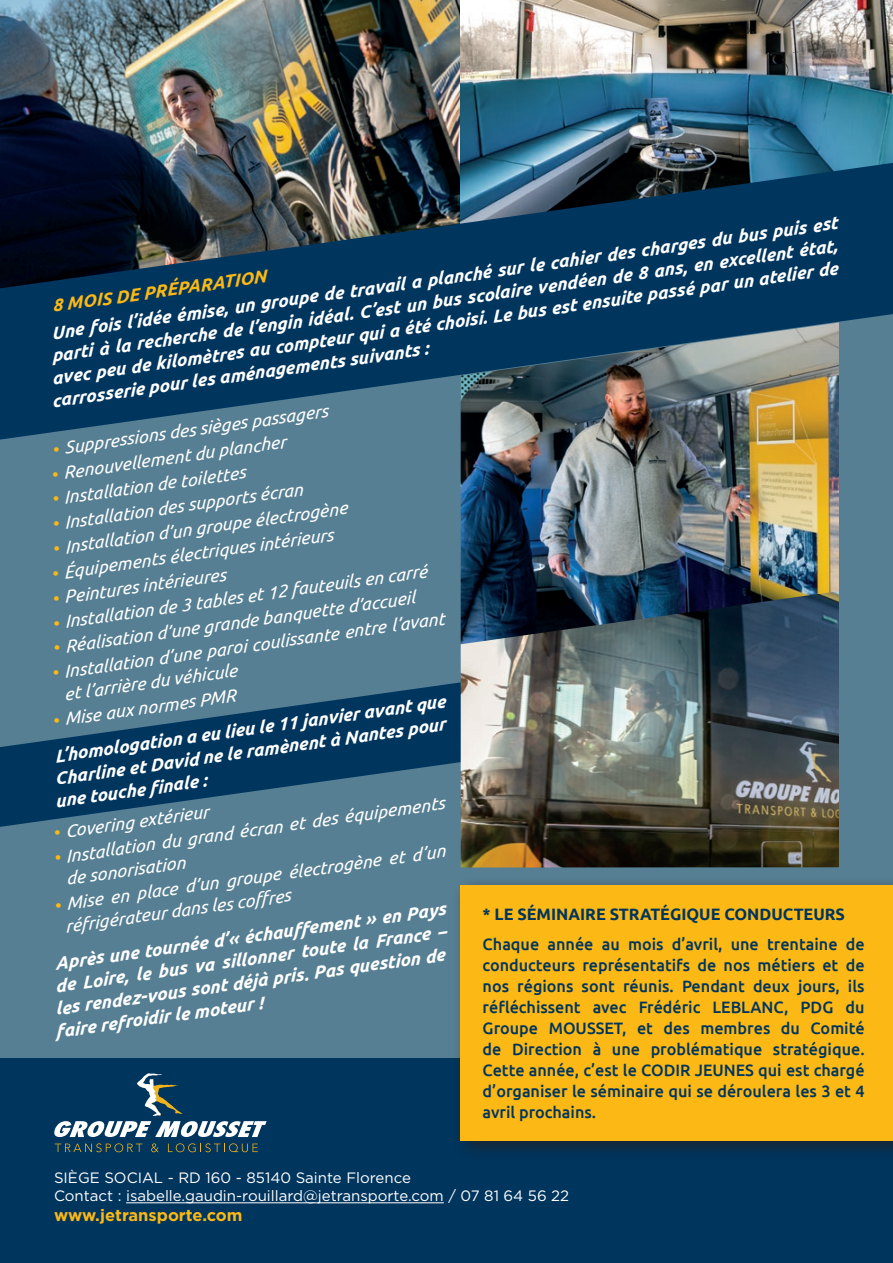
<style>
.page{position:relative;width:893px;height:1263px;background:#fff}
.page>*{position:absolute;margin:0;border:0;box-sizing:border-box;transform-origin:0 0}
.t1{font:italic 700 18px/35.2px "Ubuntu";color:#fff}
.t2{font:italic 18px/22.5px "Ubuntu";color:#fff}
.t3{font:italic 700 18px "Ubuntu";color:#fcb814}
.t4{font:500 16.5px/21px "Ubuntu";color:#00355e;text-align:justify}
.t5{font:700 16.5px "Ubuntu";color:#00355e}
.t6{font:700 16.5px "Gotham";color:#fcb814}
.t7{font:15px/18px "Gotham";color:#fff}
.s1{font-style:normal;color:#fcb814}
.s2{font-weight:400;font-style:normal;color:#fcb814}
.s3{font-weight:400}
</style>
<div class="page">
<img style="left:0;top:0;width:461px;height:163px">
<img style="left:461px;top:0;width:432px;height:163px">
<div style="left:0;top:440px;width:893px;height:554px;background:#567f93"></div>
<svg style="left:0;top:163px;width:893px;height:277px;fill:#00355e"></svg>
<svg style="left:0;top:632px;width:461px;height:195px;fill:#567f93"></svg>
<div style="left:0;top:994px;width:893px;height:141px;background:#567f93"></div>
<div style="left:0;top:1059px;width:893px;height:204px;background:#00355e"></div>
<hr style="left:126px;top:1202px;width:318px;height:1px;background:#fff">
<svg style="left:55px;top:1143px;width:87px;height:9px"></svg>
<svg style="left:151px;top:1143px;width:8px;height:9px"></svg>
<svg style="left:168px;top:1143px;width:90px;height:9px"></svg>
<svg style="left:54px;top:1073px;width:213px;height:64px"></svg>
<img style="left:461px;top:322px;width:378px;height:269px">
<img style="left:461px;top:591px;width:378px;height:276px">
<div style="left:452px;top:876px;width:441px;height:285px;background:#231f20;opacity:.75"></div>
<div style="left:461px;top:884px;width:432px;height:256px;background:#fcb814"></div>
<p class="t1" style="left:48px;top:315px;width:795px;rotate:-8deg">Une fois l’idée émise, un groupe de travail a planché sur le cahier des charges du bus puis est</p>
<p class="t1" style="left:49px;top:338px;width:795px;rotate:-8deg">parti à la recherche de l’engin idéal. C’est un bus scolaire vendéen de 8 ans, en excellent état,</p>
<p class="t1" style="left:49px;top:361px;width:795px;rotate:-8deg">avec peu de kilomètres au compteur qui a été choisi. Le bus est ensuite passé par un atelier de</p>
<p class="t3" style="left:50px;top:295px;width:217px;rotate:-8deg">8 MOIS DE PRÉPARATION</p>
<p class="t1" style="left:49px;top:384px;width:381px;rotate:-8deg">carrosserie pour les aménagements suivants :</p>
<p class="t2" style="left:52px;top:437px;width:278px;rotate:-8deg"><span class="s1">•</span> Suppressions des sièges passagers</p>
<p class="t2" style="left:51px;top:463px;width:237px;rotate:-8deg"><span class="s1">•</span> Renouvellement du plancher</p>
<p class="t2" style="left:51px;top:487px;width:195px;rotate:-8deg"><span class="s1">•</span> Installation de toilettes</p>
<p class="t2" style="left:52px;top:512px;width:253px;rotate:-8deg"><span class="s1">•</span> Installation des supports écran</p>
<p class="t2" style="left:52px;top:537px;width:297px;rotate:-8deg"><span class="s1">•</span> Installation d’un groupe électrogène</p>
<p class="t2" style="left:51px;top:562px;width:284px;rotate:-8deg"><span class="s1">•</span> Équipements électriques intérieurs</p>
<p class="t2" style="left:52px;top:612px;width:378px;rotate:-8deg"><span class="s1">•</span> Installation de 3 tables et 12 fauteuils en carré</p>
<p class="t2" style="left:52px;top:587px;width:175px;rotate:-8deg"><span class="s1">•</span> Peintures intérieures</p>
<p class="t2" style="left:52px;top:636px;width:365px;rotate:-8deg"><span class="s1">•</span> Réalisation d’une grande banquette d’accueil</p>
<p class="t2" style="left:59px;top:660px;width:388px;text-indent:-8px;rotate:-8deg"><span class="s1">•</span> Installation d’une paroi coulissante entre l’avant et l’arrière du véhicule</p>
<p class="t1" style="left:47px;top:703px;width:396px;rotate:-8deg"><span class="s2">•</span> <span class="s3">Mise aux normes PMR<br></span>L’homologation a eu lieu le 11 janvier avant que</p>
<p class="t1" style="left:50px;top:768px;width:399px;line-height:22.5px;rotate:-8deg">Charline et David ne le ramènent à Nantes pour une touche finale :</p>
<p class="t2" style="left:53px;top:821px;width:157px;rotate:-8deg"><span class="s1">•</span> Covering extérieur</p>
<p class="t2" style="left:61px;top:845px;width:387px;text-indent:-8px;rotate:-8deg"><span class="s1">•</span> Installation du grand écran et des équipements de sonorisation</p>
<p class="t2" style="left:60px;top:893px;width:388px;text-indent:-6px;rotate:-8deg"><span class="s1">•</span> Mise en place d’un groupe électrogène et d’un réfrigérateur dans les coffres</p>
<p class="t5" style="left:483px;top:904px;width:364px">* LE SÉMINAIRE STRATÉGIQUE CONDUCTEURS</p>
<p class="t4" style="left:483px;top:933px;width:384px">Chaque année au mois d’avril, une trentaine de conducteurs représentatifs de nos métiers et de nos régions sont réunis. Pendant deux jours, ils réfléchissent avec Frédéric LEBLANC, PDG du Groupe MOUSSET, et des membres du Comité de Direction à une problématique stratégique.<br>Cette année, c’est le CODIR JEUNES qui est chargé d’organiser le séminaire qui se déroulera les 3 et 4 avril prochains.</p>
<p class="t1" style="left:52px;top:946px;width:396px;rotate:-8deg">Après une tournée d’« échauffement » en Pays</p>
<p class="t1" style="left:52px;top:969px;width:396px;rotate:-8deg">de Loire, le bus va sillonner toute la France –</p>
<p class="t1" style="left:52px;top:991px;width:395px;rotate:-8deg">les rendez-vous sont déjà pris. Pas question de</p>
<p class="t1" style="left:53px;top:1014px;width:211px;rotate:-8deg">faire refroidir le moteur !</p>
<p class="t7" style="left:54px;top:1168px;width:517px">SIÈGE SOCIAL - RD 160 - 85140 Sainte Florence<br>Contact : isabelle.gaudin-rouillard@jetransporte.com / 07 81 64 56 22</p>
<p class="t6" style="left:54px;top:1204px;width:190px">www.jetransporte.com</p>
</div>
